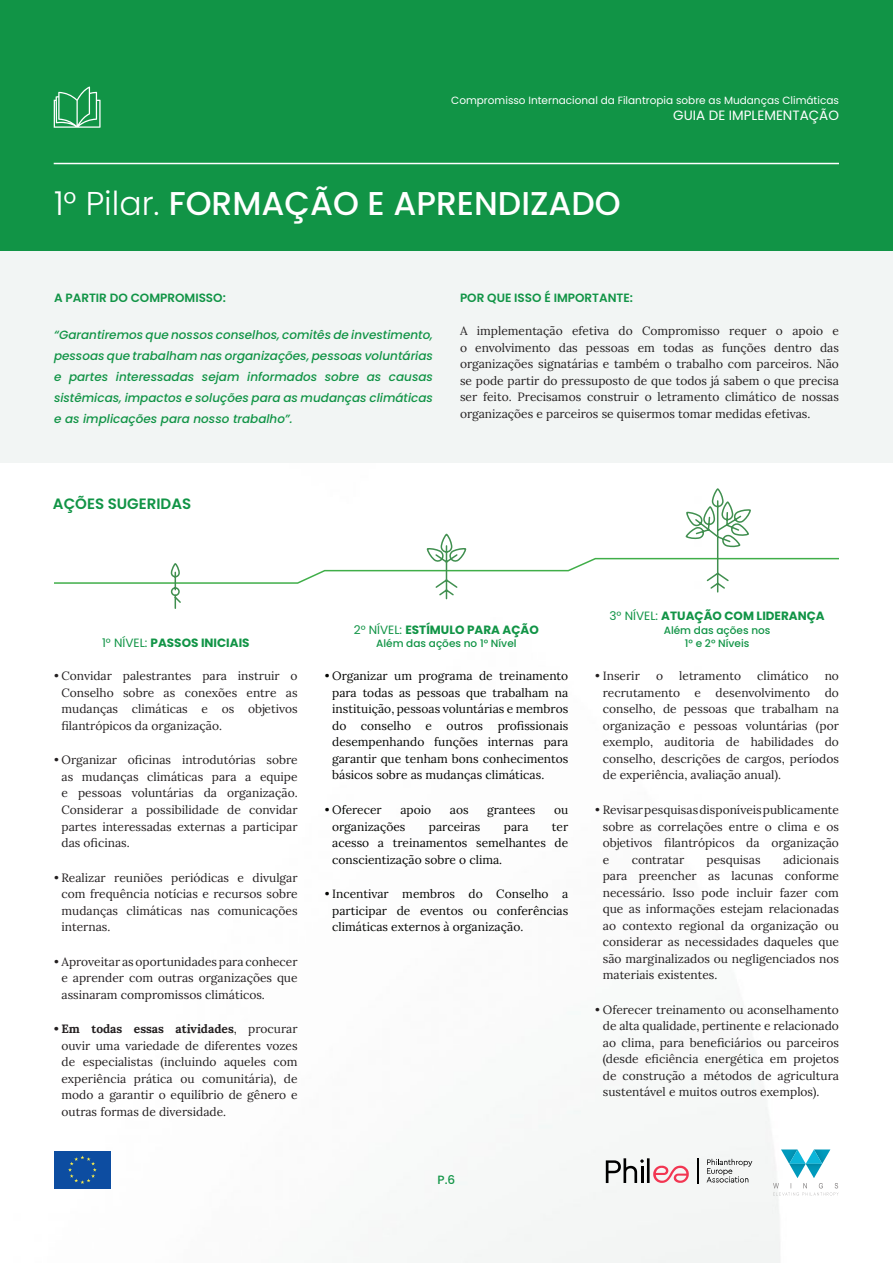
<style>
.page{position:relative;width:893px;height:1263px;background:#fff}
.page>*{position:absolute;margin:0;border:0;box-sizing:border-box;transform-origin:0 0}
.t1{font:500 33px "Poppins";color:#fff}
.t2{font:600 15px "Poppins";color:#119446}
.t3{font:13.5px "Poppins";color:#fff}
.t4{font:12px/16.5px "Lora";color:#231f20;text-align:justify}
.t5{font:12px/16.5px "Lora";color:#040503;text-align:justify}
.t6{font:italic 500 12px/21px "Poppins";color:#119446;text-align:justify}
.t7{font:700 12px "Poppins";color:#119446}
.t8{font:600 12px "Poppins";color:#119446}
.t9{font:500 12px "Poppins";color:#119446}
.t10{font:10.5px "Poppins";color:#fff}
.t11{font:500 10.5px "Poppins";color:#119446}
.s1{font-weight:300}
.s2{font-weight:400}
.s3{font-weight:700}
</style>
<div class="page">
<img style="left:0;top:462px;width:893px;height:801px">
<div style="left:0;top:0;width:893px;height:255px;background:#119446"></div>
<div style="left:0;top:251px;width:893px;height:211px;background:#f2f5f4"></div>
<svg style="left:54px;top:87px;width:47px;height:41px"></svg>
<hr style="left:54px;top:163px;width:785px;height:1px;background:#fff">
<div style="left:53px;top:1150px;width:59px;height:40px;background:#fff"></div>
<div style="left:54px;top:1151px;width:57px;height:38px;background:#0d4da1"></div>
<svg style="left:68px;top:1155px;width:29px;height:29px"></svg>
<svg style="left:707px;top:1159px;width:45px;height:23px"></svg>
<svg style="left:697px;top:1158px;width:1px;height:25px"></svg>
<svg style="left:606px;top:1158px;width:83px;height:25px"></svg>
<img style="left:773px;top:1183px;width:65px;height:5px">
<img style="left:785px;top:1192px;width:53px;height:4px">
<svg style="left:781px;top:1149px;width:49px;height:29px"></svg>
<svg style="left:52px;top:487px;width:788px;height:123px"></svg>
<p class="t10" style="left:451px;top:94px;width:389px">Compromisso Internacional da Filantropia sobre as Mudanças Climáticas</p>
<p class="t3" style="left:673px;top:108px;width:167px">GUIA DE IMPLEMENTAÇÃO</p>
<p class="t1" style="left:54px;top:184px;width:568px"><span class="s1">1° Pilar.</span> FORMAÇÃO E APRENDIZADO</p>
<p class="t8" style="left:54px;top:291px;width:173px">A PARTIR DO COMPROMISSO:</p>
<p class="t6" style="left:54px;top:325px;width:380px">“Garantiremos que nossos conselhos, comitês de investimento, pessoas que trabalham nas organizações, pessoas voluntárias e partes interessadas sejam informados sobre as causas sistêmicas, impactos e soluções para as mudanças climáticas e as implicações para nosso trabalho”.</p>
<p class="t8" style="left:460px;top:291px;width:175px">POR QUE ISSO É IMPORTANTE:</p>
<p class="t4" style="left:460px;top:322px;width:380px">A implementação efetiva do Compromisso requer o apoio e o envolvimento das pessoas em todas as funções dentro das organizações signatárias e também o trabalho com parceiros. Não se pode partir do pressuposto de que todos já sabem o que precisa ser feito. Precisamos construir o letramento climático de nossas organizações e parceiros se quisermos tomar medidas efetivas.</p>
<p class="t2" style="left:53px;top:495px;width:140px">AÇÕES SUGERIDAS</p>
<p class="t7" style="left:102px;top:636px;width:149px"><span class="s2">1° NÍVEL:</span> PASSOS INICIAIS</p>
<p class="t4" style="left:62px;top:667px;width:238px;text-indent:-8px">• Convidar palestrantes para instruir o Conselho sobre as conexões entre as mudanças climáticas e os objetivos filantrópicos da organização.</p>
<p class="t4" style="left:62px;top:751px;width:238px;text-indent:-8px">• Organizar oficinas introdutórias sobre as mudanças climáticas para a equipe e pessoas voluntárias da organização.<br>Considerar a possibilidade de convidar partes interessadas externas a participar das oficinas.</p>
<p class="t4" style="left:62px;top:868px;width:238px;text-indent:-8px">• Realizar reuniões periódicas e divulgar com frequência notícias e recursos sobre mudanças climáticas nas comunicações internas.</p>
<p class="t4" style="left:62px;top:952px;width:238px;text-indent:-8px">• Aproveitar as oportunidades para conhecer e aprender com outras organizações que assinaram compromissos climáticos.</p>
<p class="t4" style="left:62px;top:1020px;width:238px;text-indent:-8px"><span class="s3">• Em todas essas atividades</span>, procurar ouvir uma variedade de diferentes vozes de especialistas (incluindo aqueles com experiência prática ou comunitária), de modo a garantir o equilíbrio de gênero e outras formas de diversidade.</p>
<p class="t7" style="left:354px;top:622px;width:187px"><span class="s2">2° NÍVEL:</span> ESTÍMULO PARA AÇÃO</p>
<p class="t11" style="left:376px;top:637px;width:142px">Além das ações no 1° Nível</p>
<p class="t5" style="left:332px;top:667px;width:238px;text-indent:-8px">• Organizar um programa de treinamento para todas as pessoas que trabalham na instituição, pessoas voluntárias e membros do conselho e outros profissionais desempenhando funções internas para garantir que tenham bons conhecimentos básicos sobre as mudanças climáticas.</p>
<p class="t5" style="left:325px;top:801px;width:59px">• Oferecer</p>
<p class="t5" style="left:400px;top:801px;width:32px">apoio</p>
<p class="t5" style="left:450px;top:801px;width:20px">aos</p>
<p class="t5" style="left:487px;top:801px;width:50px">grantees</p>
<p class="t5" style="left:554px;top:801px;width:16px">ou</p>
<p class="t5" style="left:332px;top:817px;width:75px">organizações</p>
<p class="t5" style="left:429px;top:817px;width:53px">parceiras</p>
<p class="t5" style="left:504px;top:817px;width:26px">para</p>
<p class="t5" style="left:332px;top:817px;width:238px;text-indent:220px">ter acesso a treinamentos semelhantes de conscientização sobre o clima.</p>
<p class="t5" style="left:332px;top:885px;width:238px;text-indent:-8px">• Incentivar membros do Conselho a participar de eventos ou conferências climáticas externos à organização.</p>
<p class="t9" style="left:438px;top:1172px;width:19px">P.6</p>
<p class="t7" style="left:609px;top:609px;width:217px"><span class="s2">3° NÍVEL:</span> ATUAÇÃO COM LIDERANÇA</p>
<p class="t11" style="left:664px;top:624px;width:108px">Além das ações nos</p>
<p class="t11" style="left:685px;top:637px;width:66px">1° e 2° Níveis</p>
<p class="t4" style="left:595px;top:667px;width:46px">• Inserir</p>
<p class="t4" style="left:656px;top:667px;width:9px">o</p>
<p class="t4" style="left:679px;top:667px;width:63px">letramento</p>
<p class="t4" style="left:757px;top:667px;width:53px">climático</p>
<p class="t4" style="left:603px;top:667px;width:238px;text-indent:222px">no recrutamento e desenvolvimento do conselho, de pessoas que trabalham na organização e pessoas voluntárias (por exemplo, auditoria de habilidades do conselho, descrições de cargos, períodos de experiência, avaliação anual).</p>
<p class="t4" style="left:603px;top:801px;width:238px;text-indent:-8px">• Revisar pesquisas disponíveis publicamente sobre as correlações entre o clima e os objetivos filantrópicos da organização e</p>
<p class="t4" style="left:603px;top:850px;width:238px;text-indent:180px">adicionais para preencher as lacunas conforme necessário. Isso pode incluir fazer com que as informações estejam relacionadas ao contexto regional da organização ou considerar as necessidades daqueles que são marginalizados ou negligenciados nos materiais existentes.</p>
<p class="t4" style="left:603px;top:1000px;width:238px;text-indent:-8px">• Oferecer treinamento ou aconselhamento de alta qualidade, pertinente e relacionado ao clima, para beneficiários ou parceiros (desde eficiência energética em projetos de construção a métodos de agricultura sustentável e muitos outros exemplos).</p>
<p class="t4" style="left:632px;top:850px;width:54px">contratar</p>
<p class="t4" style="left:707px;top:850px;width:55px">pesquisas</p>
</div>
